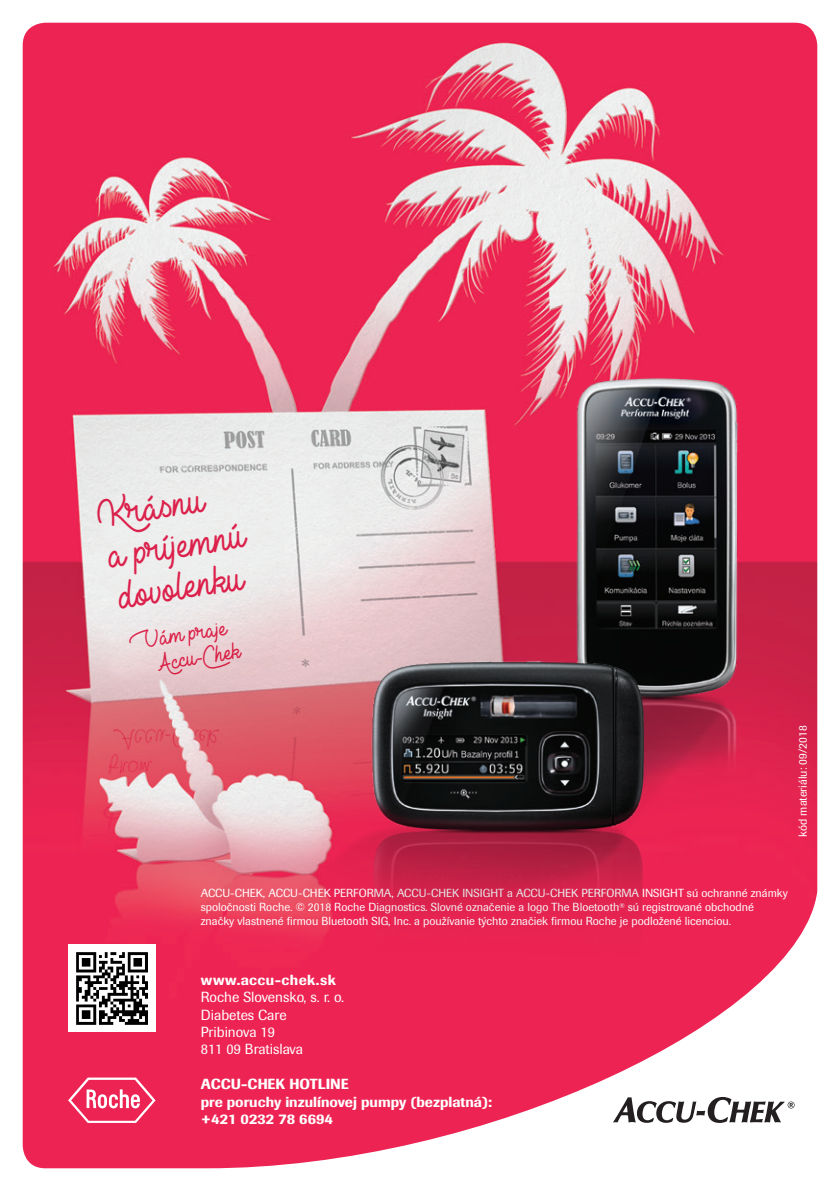
<style>
.page{position:relative;width:840px;height:1191px;background:#fff}
.page>*{position:absolute;margin:0;border:0;box-sizing:border-box;transform-origin:0 0}
.t1{font:40.6px/41.4px "Lieto Me";color:#ed2452;scale:.88 1}
.t2{font:23.8px/25.2px "Lieto Me";color:#ed2452;scale:.88 1}
.t3{font:500 14.4px/17.4px "Imago Pro";color:#fff}
.t4{font:14.4px/17.4px "Imago Pro";color:#fff}
.t5{font:500 14.4px "Imago Pro";letter-spacing:.02em;color:#fff}
.t6{font:11.6px/14px "Imago Pro";color:#fff}
</style>
<div class="page">
<img style="left:23px;top:23px;width:793px;height:1145px">
<svg style="left:612px;top:1097px;width:182px;height:26px"></svg>
<svg style="left:68px;top:1077px;width:87px;height:46px"></svg>
<img style="left:282px;top:253px;width:507px;height:719px">
<img style="left:287px;top:334px;width:507px;height:719px">
<div style="left:68px;top:944px;width:87px;height:88px;background:#fff"></div>
<img style="left:76px;top:952px;width:71px;height:72px">
<h1 class="t1" style="left:95px;top:494px;width:163px;rotate:-9deg">Krásnu<br>a príjemnú dovolenku</h1>
<h2 class="t2" style="left:151px;top:625px;width:97px;text-indent:-23px;rotate:-9deg">Vám praje<br>Accu-Chek</h2>
<p class="t6" style="left:795px;top:837px;width:113px;rotate:-90deg">kód materiálu: 09/2018</p>
<p class="t6" style="left:201px;top:886px;width:588px">ACCU-CHEK, ACCU-CHEK PERFORMA, ACCU-CHEK INSIGHT a ACCU-CHEK PERFORMA INSIGHT sú ochranné známky spoločnosti Roche. © 2018 Roche Diagnostics. Slovné označenie a logo The Bloetooth<sup>®</sup> sú registrované obchodné značky vlastnené firmou Bluetooth SIG, Inc. a používanie týchto značiek firmou Roche je podložené licenciou.</p>
<p class="t5" style="left:201px;top:970px;width:136px">www.accu-chek.sk</p>
<p class="t4" style="left:201px;top:988px;width:145px">Roche Slovensko, s. r. o.<br>Diabetes Care<br>Pribinova 19<br>811 09 Bratislava</p>
<p class="t3" style="left:201px;top:1075px;width:292px">ACCU-CHEK HOTLINE<br>pre poruchy inzulínovej pumpy (bezplatná): +421 0232 78 6694</p>
</div>
